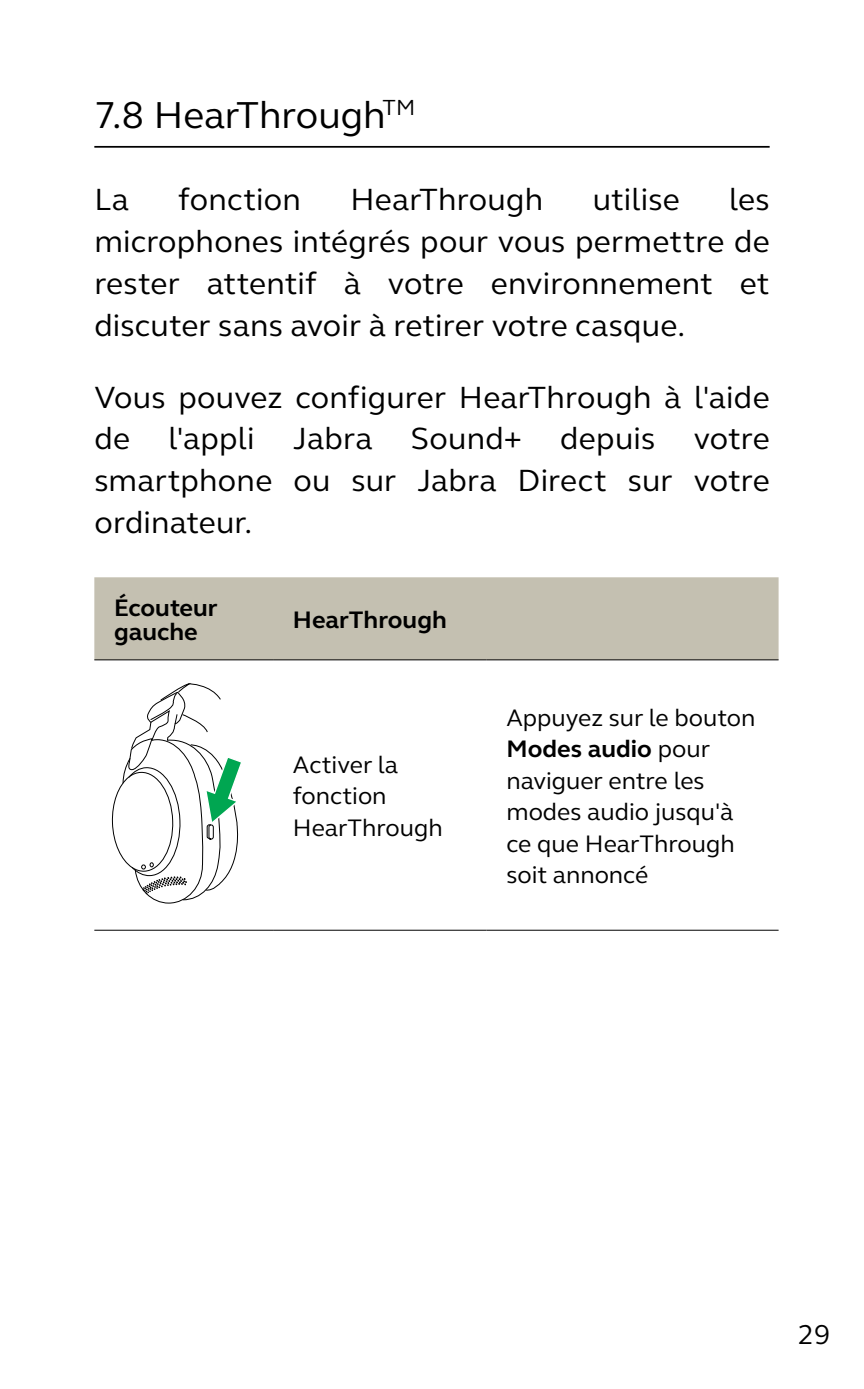
<style>
.page{position:relative;width:864px;height:1389px;background:#fff}
.page>*{position:absolute;margin:0;border:0;box-sizing:border-box;transform-origin:0 0}
.t1{font:38.5px "GN Elliot";color:#000}
.t2{font:31.5px/42px "GN Elliot";letter-spacing:.005em;color:#000;text-align:justify}
.t3{font:28px "GN Elliot";color:#000}
.t4{font:24.5px/31.5px "GN Elliot";color:#000}
.t5{font:700 24.5px/24.5px "GN Elliot";color:#000}
.s1{font-weight:700}
</style>
<div class="page">
<hr style="left:94px;top:146px;width:675px;height:2px;background:#000">
<div style="left:94px;top:577px;width:684px;height:82px;background:#c4c0b1"></div>
<hr style="left:273px;top:930px;width:213px;height:1px;background:#000">
<hr style="left:486px;top:930px;width:292px;height:1px;background:#000">
<hr style="left:273px;top:659px;width:213px;height:1px;background:#000">
<hr style="left:486px;top:659px;width:292px;height:1px;background:#000">
<hr style="left:94px;top:659px;width:179px;height:1px;background:#000">
<hr style="left:94px;top:930px;width:179px;height:1px;background:#000">
<svg style="left:112px;top:683px;width:129px;height:221px"></svg>
<p class="t1" style="left:94px;top:89px;width:322px">7.8 HearThrough<sup>TM</sup></p>
<p class="t2" style="left:94px;top:177px;width:36px">La</p>
<p class="t2" style="left:178px;top:177px;width:124px">fonction</p>
<p class="t2" style="left:350px;top:177px;width:194px">HearThrough</p>
<p class="t2" style="left:592px;top:177px;width:88px">utilise</p>
<p class="t2" style="left:94px;top:177px;width:676px;text-indent:634px">les microphones intégrés pour vous permettre de rester attentif à votre environnement et discuter sans avoir à retirer votre casque.</p>
<p class="t2" style="left:94px;top:375px;width:676px">Vous pouvez configurer HearThrough à l'aide de l'appli Jabra Sound+ depuis votre smartphone ou sur Jabra Direct sur votre ordinateur.</p>
<p class="t5" style="left:114px;top:595px;width:105px">Écouteur gauche</p>
<p class="t5" style="left:293px;top:607px;width:155px">HearThrough</p>
<p class="t4" style="left:293px;top:748px;width:151px">Activer la fonction<br>HearThrough</p>
<p class="t4" style="left:506px;top:701px;width:250px">Appuyez sur le bouton<br><span class="s1">Modes audio</span> pour naviguer entre les modes audio jusqu'à ce que HearThrough soit annoncé</p>
<p class="t3" style="left:797px;top:1316px;width:34px">29</p>
</div>
